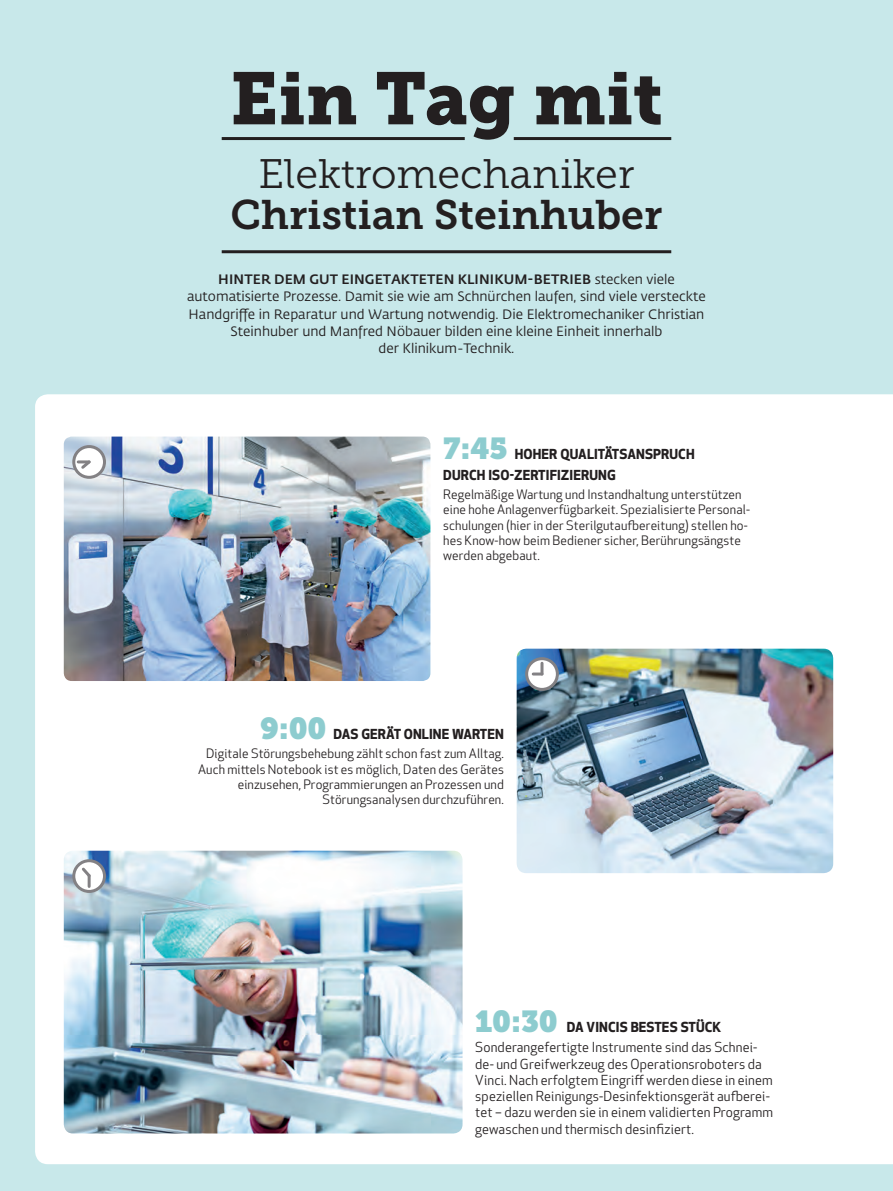
<style>
.page{position:relative;width:893px;height:1191px;background:#c8e8ea}
.page>*{position:absolute;margin:0;border:0;box-sizing:border-box;transform-origin:0 0}
.t1{font:73.35px "Museo Slab 900";color:#231f20}
.t2{font:41.1px "Museo Slab 700";color:#231f20}
.t3{font:41.1px "Museo Slab 300";color:#231f20}
.t4{font:30px "Museo Slab";letter-spacing:-.01em;color:#8dcccf}
.t5{font:13.5px/17.2px "Fedra Sans Std";color:#231f20;text-align:center}
.t6{font:13.5px/16.2px "Apex New";letter-spacing:.01em;color:#231f20}
.t7{font:700 13.5px "Apex New";letter-spacing:.01em;color:#231f20}
.t8{font:12.75px/15.3px "Apex New";letter-spacing:.01em;color:#231f20;text-align:right}
.s1{font-weight:500}
</style>
<div class="page">
<div style="left:35px;top:394px;width:857px;height:770px;background:#fff"></div>
<svg style="left:892px;top:394px;width:1px;height:771px"></svg>
<img style="left:517px;top:648px;width:316px;height:225px">
<img style="left:64px;top:850px;width:399px;height:283px">
<hr style="left:222px;top:137px;width:243px;height:3px;background:#231f20">
<hr style="left:222px;top:250px;width:449px;height:3px;background:#231f20">
<hr style="left:514px;top:137px;width:157px;height:3px;background:#231f20">
<img style="left:64px;top:436px;width:366px;height:245px">
<svg style="left:74px;top:446px;width:30px;height:31px"></svg>
<div style="left:72px;top:445px;width:34px;height:34px;border:3px solid #838184;border-radius:50%"></div>
<svg style="left:78px;top:458px;width:15px;height:13px"></svg>
<svg style="left:527px;top:658px;width:30px;height:31px"></svg>
<div style="left:525px;top:657px;width:34px;height:34px;border:3px solid #838184;border-radius:50%"></div>
<svg style="left:533px;top:663px;width:10px;height:12px"></svg>
<svg style="left:74px;top:860px;width:30px;height:31px"></svg>
<div style="left:72px;top:859px;width:34px;height:34px;border:3px solid #838184;border-radius:50%"></div>
<svg style="left:79px;top:865px;width:14px;height:21px"></svg>
<h1 class="t1" style="left:230px;top:56px;width:434px">Ein Tag mit</h1>
<h2 class="t3" style="left:259px;top:151px;width:377px">Elektromechaniker</h2>
<h2 class="t2" style="left:230px;top:191px;width:434px">Christian Steinhuber</h2>
<p class="t5" style="left:187px;top:271px;width:520px"><span class="s1">H INTER DEM GUT EINGETAKTETEN KLINIKUM-BETRIEB</span> stecken viele automatisierte Prozesse. Damit sie wie am Schnürchen laufen, sind viele versteckte Handgriffe in Reparatur und Wartung notwendig. Die Elektromechaniker Christian Steinhuber und Manfred Nöbauer bilden eine kleine Einheit innerhalb<br>der Klinikum-Technik.</p>
<h3 class="t4" style="left:443px;top:431px;width:66px">7:45</h3>
<p class="t7" style="left:515px;top:444px;width:28px">HOHER</p>
<p class="t7" style="left:560px;top:444px;width:26px">QUALIT</p>
<p class="t7" style="left:604px;top:444px;width:17px">ÄTSANS</p>
<p class="t7" style="left:653px;top:444px;width:42px">PRUCH</p>
<p class="t7" style="left:443px;top:465px;width:173px">DURCH ISO-ZERTIFIZIERUNG</p>
<p class="t8" style="left:443px;top:487px;width:308px;text-align:left">Regelmäßige Wartung und Instandhaltung unterstützen eine hohe Anlagenverfügbarkeit. Spezialisierte Personal&shy;schulungen (hier in der Sterilgutaufbereitung) stellen ho&shy;hes Know-how beim Bediener sicher, Berührungsängste werden abgebaut.</p>
<h3 class="t4" style="left:260px;top:710px;width:68px">9:00</h3>
<p class="t7" style="left:333px;top:724px;width:88px">DAS GERÄT ONLINE</p>
<p class="t7" style="left:452px;top:724px;width:21px">WARTEN</p>
<p class="t8" style="left:198px;top:746px;width:307px">Digitale Störungsbehebung zählt schon fast zum Alltag.<br>Auch mittels Notebook ist es möglich, Daten des Gerätes einzusehen, Programmierungen an Prozessen und Störungsanalysen durchzuführen.</p>
<h3 class="t4" style="left:475px;top:1003px;width:84px">10:30</h3>
<p class="t7" style="left:567px;top:1017px;width:156px">DA VINCIS BESTES STÜCK</p>
<p class="t6" style="left:475px;top:1039px;width:299px">Sonderangefertigte Instrumente sind das Schnei&shy;de- und Greifwerkzeug des Operationsroboters da Vinci. Nach erfolgtem Eingriff werden diese in einem speziellen Reinigungs-Desinfektionsgerät aufberei&shy;tet – dazu werden sie in einem validierten Programm gewaschen und thermisch desinfiziert.</p>
</div>
